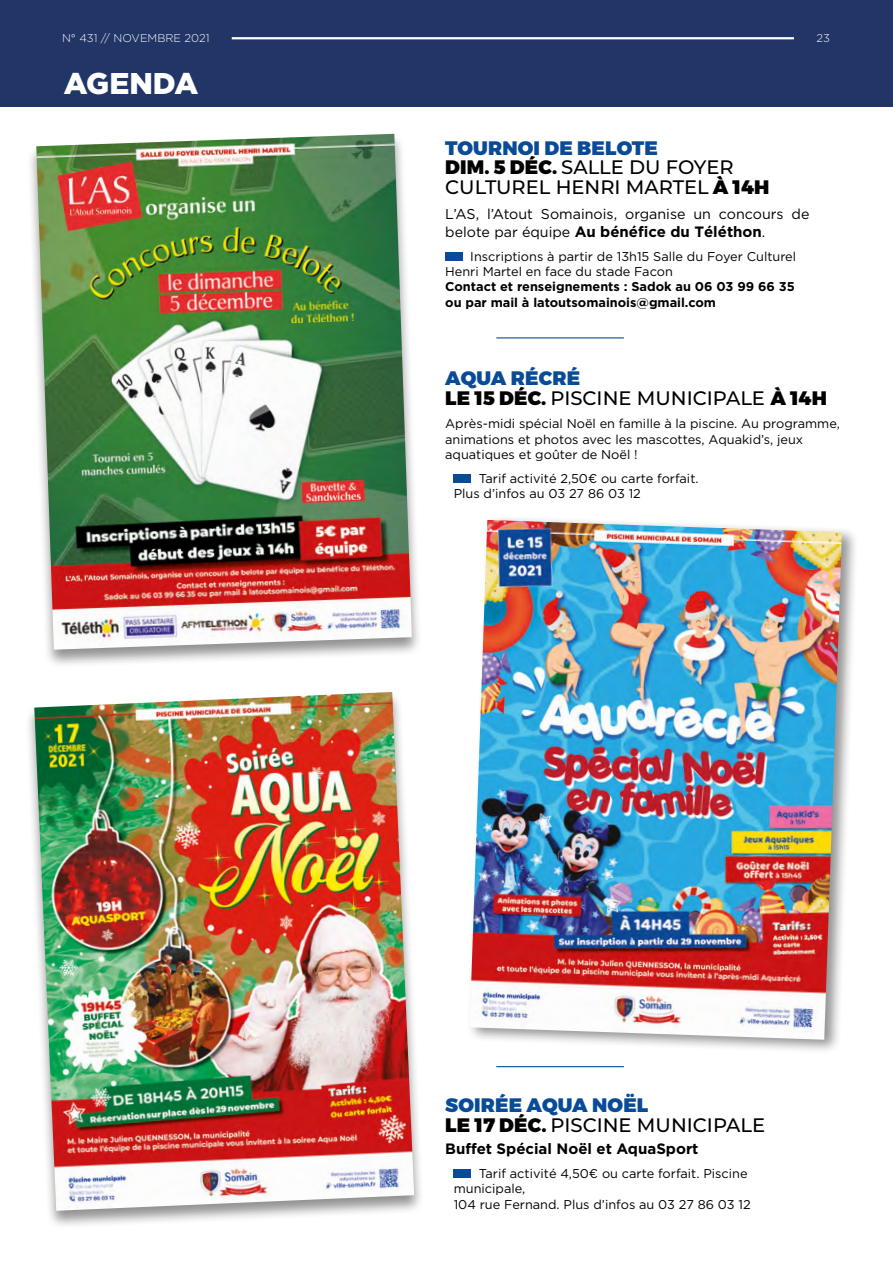
<style>
.page{position:relative;width:893px;height:1263px;background:#fff}
.page>*{position:absolute;margin:0;border:0;box-sizing:border-box;transform-origin:0 0}
.t1{font:900 30px "Gotham";color:#fff}
.t2{font:500 19.5px/19.5px "Montserrat";color:#000}
.t3{font:700 15px "Gotham";color:#000}
.t4{font:14.25px "Gotham";color:#000}
.t5{font:12.75px/15.3px "Gotham";color:#000}
.t6{font:700 12.75px/15.3px "Gotham";color:#000}
.t7{font:300 11.25px "Gotham";color:#fff}
.s1{font-weight:900;color:#0a4b97}
.s2{font-weight:900}
.s3{font-weight:400;font-size:14.25px}
</style>
<div class="page">
<div style="left:0;top:0;width:893px;height:106px;background:#213566"></div>
<div style="left:445px;top:252px;width:17px;height:9px;background:#0a4b97"></div>
<div style="left:27px;top:132px;width:396px;height:536px;background:#000;opacity:.43"></div>
<img style="left:36px;top:134px;width:376px;height:516px">
<div style="left:454px;top:474px;width:17px;height:9px;background:#0a4b97"></div>
<div style="left:466px;top:514px;width:393px;height:541px;background:#000;opacity:.43"></div>
<img style="left:470px;top:520px;width:372px;height:520px">
<div style="left:454px;top:1169px;width:17px;height:9px;background:#0a4b97"></div>
<div style="left:25px;top:690px;width:400px;height:539px;background:#000;opacity:.43"></div>
<img style="left:34px;top:692px;width:380px;height:519px">
<hr style="left:496px;top:337px;width:128px;height:1px;background:#0a4b97">
<hr style="left:496px;top:1066px;width:128px;height:1px;background:#0a4b97">
<hr style="left:232px;top:37px;width:562px;height:2px;background:#fff">
<p class="t7" style="left:62px;top:32px;width:149px">N° 431 // NOVEMBRE 2021</p>
<p class="t7" style="left:817px;top:32px;width:15px">23</p>
<h1 class="t1" style="left:64px;top:66px;width:136px">AGENDA</h1>
<h2 class="t2" style="left:445px;top:137px;width:326px"><span class="s1">TOURNOI DE BELOTE<br></span><span class="s2">DIM. 5 DÉC.</span> SALLE DU FOYER<br>CULTUREL HENRI MARTEL <span class="s2">À 14H</span></h2>
<p class="t4" style="left:445px;top:206px;width:366px">L’AS, l’Atout Somainois, organise un concours de</p>
<p class="t3" style="left:445px;top:223px;width:322px"><span class="s3">belote par équipe</span> Au bénéfice du Téléthon<span class="s3">.</span></p>
<p class="t5" style="left:445px;top:248px;width:352px;text-indent:25px">Inscriptions à partir de 13h15 Salle du Foyer Culturel<br>Henri Martel en face du stade Facon</p>
<p class="t6" style="left:445px;top:279px;width:351px">Contact et renseignements : Sadok au 06 03 99 66 35 ou par mail à latoutsomainois@gmail.com</p>
<h2 class="t2" style="left:445px;top:368px;width:383px"><span class="s1">AQUA RÉCRÉ<br></span><span class="s2">LE 15 DÉC.</span> PISCINE MUNICIPALE <span class="s2">À 14H</span></h2>
<p class="t5" style="left:445px;top:416px;width:396px">Après-midi spécial Noël en famille à la piscine. Au programme, animations et photos avec les mascottes, Aquakid’s, jeux aquatiques et goûter de Noël !</p>
<p class="t5" style="left:454px;top:470px;width:246px;text-indent:25px">Tarif activité 2,50¤ ou carte forfait.<br>Plus d’infos au 03 27 86 03 12</p>
<h2 class="t2" style="left:445px;top:1095px;width:321px"><span class="s1">SOIRÉE AQUA NOËL<br></span><span class="s2">LE 17 DÉC.</span> PISCINE MUNICIPALE</h2>
<p class="t3" style="left:445px;top:1140px;width:255px">Buffet Spécial Noël et AquaSport</p>
<p class="t5" style="left:454px;top:1166px;width:299px;text-indent:25px">Tarif activité 4,50¤ ou carte forfait. Piscine municipale,<br>104 rue Fernand. Plus d’infos au 03 27 86 03 12</p>
</div>
